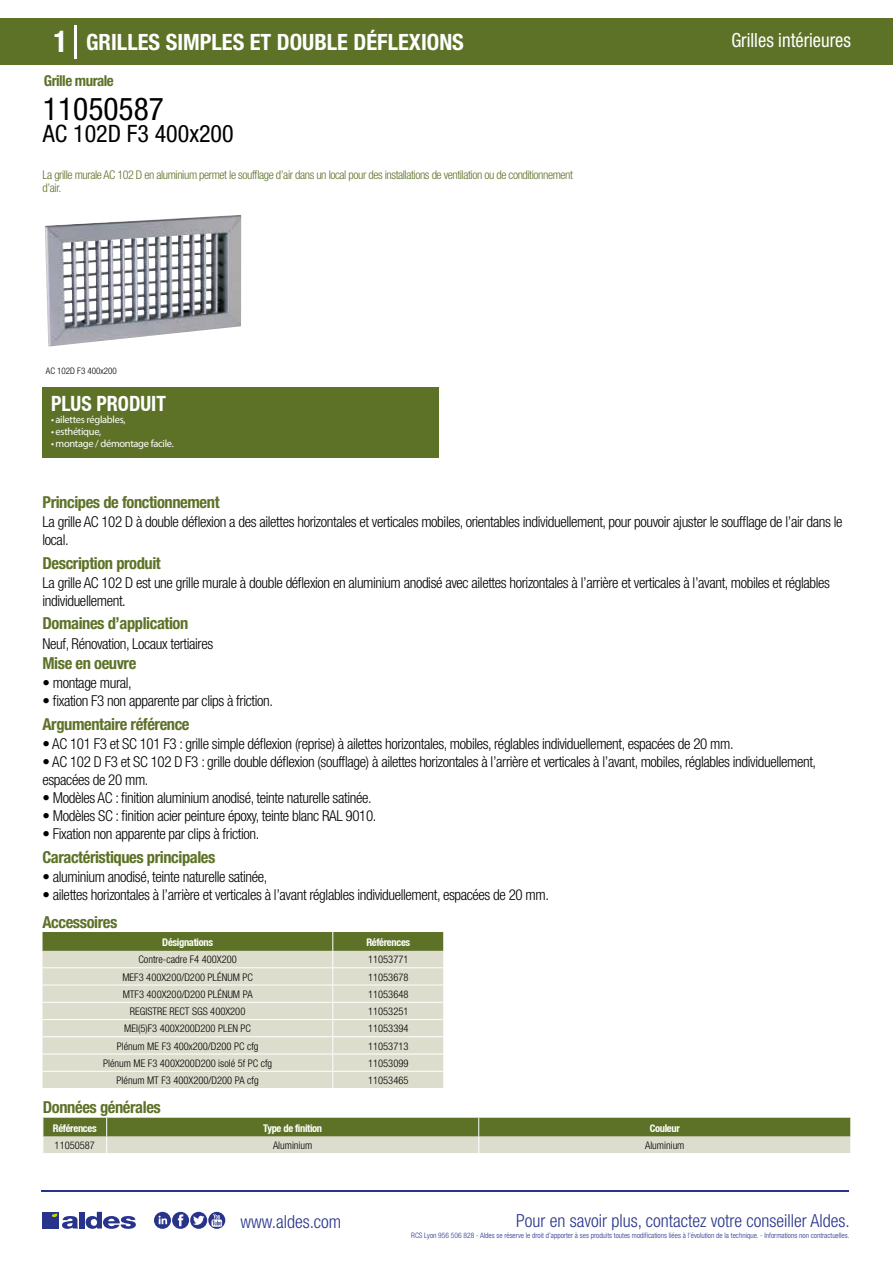
<style>
.page{position:relative;width:893px;height:1263px;background:#fff}
.page>*{position:absolute;margin:0;border:0;box-sizing:border-box;transform-origin:0 0}
.t1{font:condensed 31.5px "Helvetica Neue LT Std";color:#000}
.t2{font:condensed 24px "Helvetica Neue LT Std";color:#000}
.t3{font:700 condensed 22.5px "Helvetica Neue LT Std";color:#fff}
.t4{font:700 condensed 21px "Helvetica Neue";color:#fff;scale:.95 1}
.t5{font:condensed 19.5px "Helvetica Neue LT Std";color:#fff;scale:.95 1}
.t6{font:300 condensed 18px "Helvetica Neue";color:#28348b}
.t7{font:700 condensed 16.5px "Helvetica Neue LT Std";letter-spacing:-.025em;color:#5d7227}
.t8{font:300 condensed 15px/18px "Helvetica Neue LT Std";letter-spacing:-.025em;color:#000}
.t9{font:700 condensed 15px "Helvetica Neue LT Std";letter-spacing:-.035em;color:#5d7227}
.t10{font:300 condensed 12px/13.5px "Helvetica Neue LT Std";letter-spacing:-.035em;color:#5d7227}
.t11{font:300 condensed 10.5px "Helvetica Neue";color:#000}
.t12{font:10.5px "Myriad Pro";letter-spacing:-.03em;color:#fff}
.t13{font:700 condensed 10.5px "Helvetica Neue";letter-spacing:-.03em;color:#fff}
.t14{font:300 condensed 9px "Helvetica Neue";color:#000}
.t15{font:300 condensed 7.5px "Helvetica Neue";color:#28348b}
.s1{font-size:30px}
</style>
<div class="page">
<div style="left:0;top:18px;width:893px;height:46px;background:#5d7227"></div>
<div style="left:43px;top:387px;width:396px;height:70px;background:#5d7227"></div>
<hr style="left:74px;top:25px;width:2px;height:33px;background:#fff">
<svg style="left:45px;top:215px;width:197px;height:132px"></svg>
<svg style="left:43px;top:932px;width:401px;height:156px;background:#cfd1bb"></svg>
<svg style="left:43px;top:1118px;width:808px;height:35px;background:#9aa576"></svg>
<hr style="left:41px;top:1190px;width:808px;height:1px;background:#28348b">
<svg style="left:154px;top:1212px;width:71px;height:17px"></svg>
<div style="left:42px;top:1212px;width:17px;height:16px;background:#28348b"></div>
<div style="left:79px;top:1212px;width:5px;height:16px;background:#28348b"></div>
<svg style="left:86px;top:1212px;width:50px;height:17px"></svg>
<svg style="left:52px;top:1213px;width:26px;height:16px"></svg>
<h3 class="t3" style="left:54px;top:28px;width:412px"><span class="s1">1</span> GRILLES SIMPLES ET DOUBLE DÉFLEXIONS</h3>
<h3 class="t5" style="left:731px;top:29px;width:127px">Grilles intérieures</h3>
<p class="t9" style="left:44px;top:71px;width:72px">Grille murale</p>
<h1 class="t1" style="left:43px;top:91px;width:122px">11050587</h1>
<h2 class="t2" style="left:43px;top:120px;width:192px">AC 102D F3 400x200</h2>
<p class="t10" style="left:43px;top:167px;width:532px">La grille murale AC 102 D en aluminium permet le soufflage d’air dans un local pour des installations de ventilation ou de conditionnement d’air.</p>
<p class="t14" style="left:46px;top:365px;width:72px">AC 102D F3 400x200</p>
<p class="t14" style="left:46px;top:365px;width:49px">Grille AC 102D</p>
<h3 class="t4" style="left:51px;top:391px;width:122px">PLUS PRODUIT</h3>
<p class="t12" style="left:51px;top:413px;width:76px">• ailettes réglables,</p>
<p class="t12" style="left:51px;top:425px;width:52px">• esthétique,</p>
<p class="t12" style="left:51px;top:437px;width:124px">• montage / démontage facile.</p>
<p class="t7" style="left:43px;top:492px;width:179px">Principes de fonctionnement</p>
<p class="t8" style="left:43px;top:513px;width:801px">La grille AC 102 D à double déflexion a des ailettes horizontales et verticales mobiles, orientables individuellement, pour pouvoir ajuster le soufflage de l’air dans le local.</p>
<p class="t8" style="left:43px;top:573px;width:789px">La grille AC 102 D est une grille murale à double déflexion en aluminium anodisé avec ailettes horizontales à l’arrière et verticales à l’avant, mobiles et réglables individuellement.</p>
<p class="t8" style="left:43px;top:634px;width:172px">Neuf, Rénovation, Locaux tertiaires</p>
<p class="t8" style="left:43px;top:674px;width:91px">• montage mural,</p>
<p class="t8" style="left:43px;top:692px;width:232px">• fixation F3 non apparente par clips à friction.</p>
<p class="t7" style="left:43px;top:553px;width:120px">Description produit</p>
<p class="t7" style="left:43px;top:613px;width:147px">Domaines d’application</p>
<p class="t7" style="left:43px;top:653px;width:95px">Mise en oeuvre</p>
<p class="t7" style="left:43px;top:714px;width:149px">Argumentaire référence</p>
<p class="t8" style="left:43px;top:734px;width:693px">• AC 101 F3 et SC 101 F3 : grille simple déflexion (reprise) à ailettes horizontales, mobiles, réglables individuellement, espacées de 20 mm.</p>
<p class="t8" style="left:43px;top:752px;width:775px">• AC 102 D F3 et SC 102 D F3 : grille double déflexion (soufflage) à ailettes horizontales à l’arrière et verticales à l’avant, mobiles, réglables individuellement, espacées de 20 mm.</p>
<p class="t8" style="left:43px;top:788px;width:331px">• Modèles AC : finition aluminium anodisé, teinte naturelle satinée.</p>
<p class="t8" style="left:43px;top:806px;width:336px">• Modèles SC : finition acier peinture époxy, teinte blanc RAL 9010.</p>
<p class="t8" style="left:43px;top:824px;width:218px">• Fixation non apparente par clips à friction.</p>
<p class="t7" style="left:43px;top:847px;width:174px">Caractéristiques principales</p>
<p class="t8" style="left:43px;top:867px;width:226px">• aluminium anodisé, teinte naturelle satinée,</p>
<p class="t8" style="left:43px;top:885px;width:508px">• ailettes horizontales à l’arrière et verticales à l’avant réglables individuellement, espacées de 20 mm.</p>
<p class="t7" style="left:43px;top:912px;width:76px">Accessoires</p>
<p class="t13" style="left:162px;top:936px;width:52px">Désignations</p>
<p class="t13" style="left:366px;top:936px;width:45px">Références</p>
<p class="t11" style="left:138px;top:953px;width:100px">Contre-cadre F4 400X200</p>
<p class="t11" style="left:368px;top:953px;width:42px">11053771</p>
<p class="t11" style="left:122px;top:971px;width:132px">MEF3 400X200/D200 PLÉNUM PC</p>
<p class="t11" style="left:368px;top:971px;width:42px">11053678</p>
<p class="t11" style="left:123px;top:988px;width:131px">MTF3 400X200/D200 PLÉNUM PA</p>
<p class="t11" style="left:368px;top:988px;width:42px">11053648</p>
<p class="t11" style="left:130px;top:1005px;width:117px">REGISTRE RECT SGS 400X200</p>
<p class="t11" style="left:368px;top:1005px;width:42px">11053251</p>
<p class="t11" style="left:124px;top:1022px;width:128px">MEI(5)F3 400X200D200 PLEN PC</p>
<p class="t11" style="left:368px;top:1022px;width:42px">11053394</p>
<p class="t11" style="left:117px;top:1040px;width:143px">Plénum ME F3 400x200/D200 PC cfg</p>
<p class="t11" style="left:368px;top:1040px;width:42px">11053713</p>
<p class="t11" style="left:103px;top:1057px;width:171px">Plénum ME F3 400X200D200 isolé 5f PC cfg</p>
<p class="t11" style="left:368px;top:1057px;width:42px">11053099</p>
<p class="t11" style="left:117px;top:1074px;width:144px">Plénum MT F3 400X200/D200 PA cfg</p>
<p class="t11" style="left:368px;top:1074px;width:42px">11053465</p>
<p class="t7" style="left:43px;top:1097px;width:119px">Données générales</p>
<p class="t13" style="left:53px;top:1122px;width:45px">Références</p>
<p class="t13" style="left:263px;top:1122px;width:60px">Type de finition</p>
<p class="t13" style="left:650px;top:1122px;width:32px">Couleur</p>
<p class="t11" style="left:55px;top:1139px;width:42px">11050587</p>
<p class="t11" style="left:273px;top:1139px;width:41px">Aluminium</p>
<p class="t11" style="left:645px;top:1139px;width:41px">Aluminium</p>
<p class="t6" style="left:240px;top:1211px;width:102px">www.aldes.com</p>
<p class="t6" style="left:516px;top:1211px;width:335px">Pour en savoir plus, contactez votre conseiller Aldes.</p>
<p class="t15" style="left:411px;top:1230px;width:440px">RCS Lyon 956 506 828 - Aldes se réserve le droit d’apporter à ses produits toutes modifications liées à l’évolution de la technique. - Informations non contractuelles.</p>
</div>
